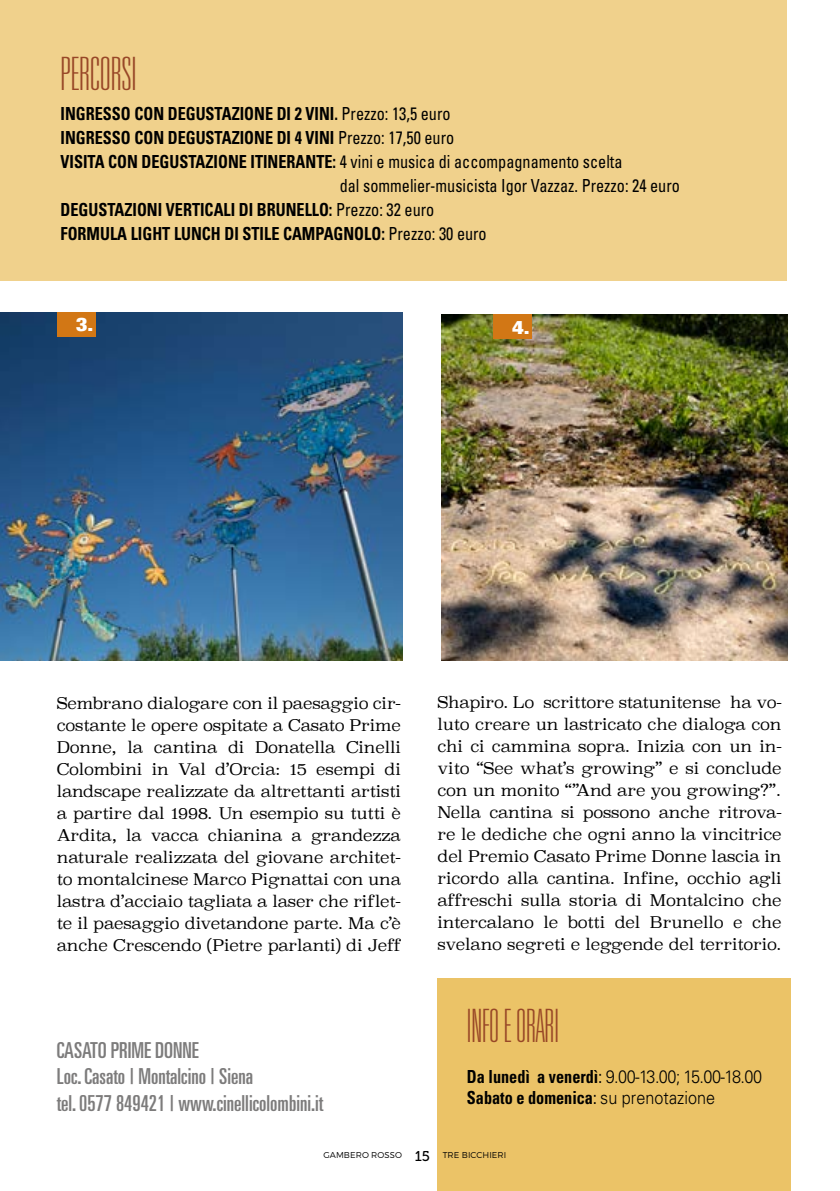
<style>
.page{position:relative;width:840px;height:1191px;background:#fff}
.page>*{position:absolute;margin:0;border:0;box-sizing:border-box;transform-origin:0 0}
.t1{font:100 ultra-condensed 46px "Univers LT Std";color:#984727;scale:.9 1}
.t2{font:100 ultra-condensed 46px "Univers LT Std";color:#984727}
.t3{font:ultra-condensed 22px/26.4px "Univers LT Std";color:#7c7b7b}
.t4{font:18.4px "Univers LT Std X Black Ex";color:#fff;scale:.75 1}
.t5{font:700 condensed 18px "Univers LT Std";color:#000;scale:.9 1}
.t6{font:condensed 18px "Univers LT Std";color:#000;scale:.9 1}
.t7{font:300 18px/21.6px "Univers LT Std";letter-spacing:-.02em;color:#000;scale:.9 1}
.t8{font:300 16px/22px "Superclarendon";letter-spacing:-.01em;color:#000;text-align:justify}
.t9{font:300 8.6px "Montserrat";letter-spacing:.01em;color:#000}
.s1{font-weight:400}
.s2{font-weight:700}
.s3{font-weight:700;font-stretch:condensed}
.s4{font-weight:400;font-stretch:condensed}
.s5{font-family:"Museo 500";font-weight:400;font-size:14.2px}
</style>
<div class="page">
<div style="left:437px;top:978px;width:353px;height:213px;background:#ebc367"></div>
<img style="left:0;top:312px;width:403px;height:348px">
<img style="left:441px;top:315px;width:345px;height:345px">
<div style="left:0;top:0;width:786px;height:281px;background:#f0d18c"></div>
<div style="left:57px;top:312px;width:38px;height:24px;background:#d27715"></div>
<div style="left:493px;top:315px;width:38px;height:24px;background:#d27715"></div>
<h1 class="t2" style="left:60px;top:50px;width:78px">PERCORSI</h1>
<p class="t5" style="left:60px;top:103px;width:434px">INGRESSO CON DEGUSTAZIONE DI 2 VINI. <span class="s1">Prezzo: 13,5 euro</span></p>
<p class="t5" style="left:60px;top:127px;width:438px">INGRESSO CON DEGUSTAZIONE DI 4 VINI <span class="s1">Prezzo: 17,50 euro</span></p>
<p class="t6" style="left:60px;top:150px;width:625px"><span class="s2">VISITA CON DEGUSTAZIONE ITINERANTE:</span> 4 vini e musica di accompagnamento scelta</p>
<p class="t6" style="left:339px;top:174px;width:379px">dal sommelier-musicista Igor Vazzaz. Prezzo: 24 euro</p>
<p class="t5" style="left:60px;top:199px;width:416px">DEGUSTAZIONI VERTICALI DI BRUNELLO: <span class="s1">Prezzo: 32 euro</span></p>
<p class="t5" style="left:60px;top:223px;width:475px">FORMULA LIGHT LUNCH DI STILE CAMPAGNOLO: <span class="s1">Prezzo: 30 euro</span></p>
<p class="t4" style="left:76px;top:313px;width:25px">3.</p>
<p class="t4" style="left:512px;top:316px;width:25px">4.</p>
<p class="t8" style="left:57px;top:694px;width:345px">Sembrano dialogare con il paesaggio cir&shy;costante le opere ospitate a Casato Prime Donne, la cantina di Donatella Cinelli Colombini in Val d’Orcia: 15 esempi di landscape realizzate da altrettanti artisti a partire dal 1998. Un esempio su tutti è Ardita, la vacca chianina a grandezza naturale realizzata del giovane architet&shy;to montalcinese Marco Pignattai con una lastra d’acciaio tagliata a laser che riflet&shy;te il paesaggio divetandone parte. Ma c’è anche Crescendo (Pietre parlanti) di Jeff</p>
<p class="t8" style="left:437px;top:693px;width:345px">Shapiro. Lo scrittore statunitense ha vo&shy;luto creare un lastricato che dialoga con chi ci cammina sopra. Inizia con un in&shy;vito “See what’s growing” e si conclude con un monito “”And are you growing?”.<br>Nella cantina si possono anche ritrova&shy;re le dediche che ogni anno la vincitrice del Premio Casato Prime Donne lascia in ricordo alla cantina. Infine, occhio agli affreschi sulla storia di Montalcino che intercalano le botti del Brunello e che svelano segreti e leggende del territorio.</p>
<h2 class="t3" style="left:57px;top:1037px;width:268px">CASATO PRIME DONNE<br>Loc. Casato | Montalcino | Siena<br>tel. 0577 849421 | www.cinellicolombini.it</h2>
<h1 class="t1" style="left:466px;top:1002px;width:104px">INFO E ORARI</h1>
<p class="t7" style="left:466px;top:1065px;width:329px"><span class="s3">Da lunedì a venerdì</span><span class="s4">:</span> 9.00-13.00; 15.00-18.00<br><span class="s3">Sabato e domenica</span><span class="s4">:</span> su prenotazione</p>
<p class="t9" style="left:323px;top:1150px;width:184px">GAMBERO ROSSO <span class="s5">15</span> TRE BICCHIERI</p>
</div>
